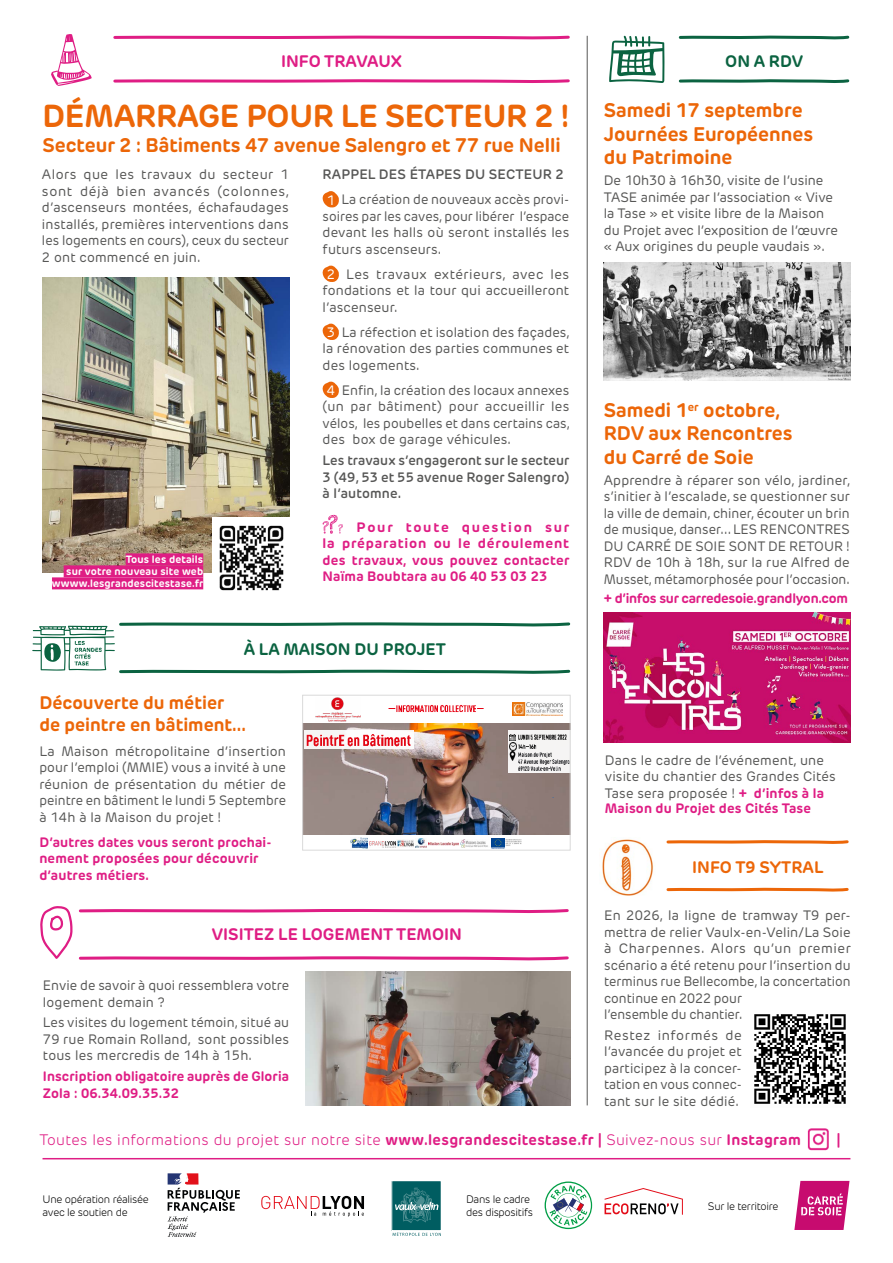
<style>
.page{position:relative;width:893px;height:1263px;background:#fff}
.page>*{position:absolute;margin:0;border:0;box-sizing:border-box;transform-origin:0 0}
.t1{font:700 31.5px "New Rubrik";letter-spacing:-.01em;color:#ec6608}
.t2{font:700 19.5px/23.4px "New Rubrik Edge";color:#ec6608}
.t3{font:700 19.5px "New Rubrik";color:#ec6608}
.t4{font:700 18px/21.6px "New Rubrik Edge";color:#ec6608}
.t5{font:700 16.5px "New Rubrik";color:#df1d84}
.t6{font:700 16.5px "New Rubrik";color:#0b6341}
.t7{font:700 16.5px "New Rubrik";color:#ec6608}
.t8{font:300 15px "New Rubrik";letter-spacing:.025em;color:#df1d84}
.t9{font:700 15px "New Rubrik";color:#df1d84}
.t10{font:13.5px/16.5px "New Rubrik Edge";letter-spacing:.005em;color:#575756;text-align:justify}
.t11{font:700 13.5px/16.5px "New Rubrik Edge";letter-spacing:.01em;color:#df1d84;text-align:justify}
.t12{font:600 13.5px/16.5px "New Rubrik Edge";letter-spacing:.01em;color:#575756;text-align:justify}
.t13{font:700 13.5px/16.5px "New Rubrik";letter-spacing:.01em;color:#df1d84}
.t14{font:700 13.5px "New Rubrik";letter-spacing:-.02em;color:#df1d84}
.t15{font:300 10.8px/12.9px "New Rubrik";letter-spacing:-.025em;color:#000}
.t16{font:700 10.5px/12px "New Rubrik";letter-spacing:.01em;color:#fff;text-align:right}
.s1{font-family:"New Rubrik Edge"}
.s2{font-weight:600}
.s3{color:#fff}
.s4{font-family:"New Rubrik"}
.s5{font-weight:700;color:#df1d84}
.s6{font-weight:700}
</style>
<div class="page">
<img style="left:304px;top:724px;width:264px;height:110px">
<img style="left:397px;top:839px;width:17px;height:8px">
<svg style="left:415px;top:839px;width:11px;height:9px"></svg>
<img style="left:370px;top:842px;width:25px;height:5px">
<img style="left:460px;top:839px;width:28px;height:8px">
<img style="left:428px;top:842px;width:30px;height:3px">
<div style="left:304px;top:731px;width:110px;height:18px;background:#f6f5f4"></div>
<img style="left:306px;top:734px;width:39px;height:13px">
<img style="left:347px;top:732px;width:70px;height:17px">
<div style="left:508px;top:731px;width:62px;height:42px;background:#f5f4f4"></div>
<img style="left:562px;top:760px;width:6px;height:5px">
<img style="left:562px;top:734px;width:5px;height:6px">
<svg style="left:509px;top:734px;width:53px;height:37px"></svg>
<img style="left:315px;top:697px;width:46px;height:24px">
<img style="left:397px;top:705px;width:79px;height:7px">
<svg style="left:552px;top:795px;width:3px;height:5px"></svg>
<img style="left:350px;top:837px;width:18px;height:11px">
<svg style="left:491px;top:838px;width:13px;height:10px"></svg>
<img style="left:505px;top:839px;width:17px;height:7px">
<img style="left:512px;top:703px;width:50px;height:12px">
<div style="left:302px;top:695px;width:268px;height:155px;border:1px solid #dadada"></div>
<hr style="left:43px;top:1158px;width:807px;height:1px;background:#df1d84">
<svg style="left:322px;top:191px;width:17px;height:17px"></svg>
<svg style="left:322px;top:265px;width:17px;height:17px"></svg>
<svg style="left:322px;top:323px;width:17px;height:17px"></svg>
<svg style="left:322px;top:381px;width:17px;height:17px"></svg>
<svg style="left:322px;top:515px;width:21px;height:19px"></svg>
<svg style="left:113px;top:79px;width:457px;height:4px;background:#e655a2"></svg>
<svg style="left:678px;top:79px;width:172px;height:4px"></svg>
<svg style="left:113px;top:35px;width:457px;height:5px"></svg>
<svg style="left:678px;top:35px;width:172px;height:5px"></svg>
<svg style="left:51px;top:34px;width:41px;height:52px"></svg>
<hr style="left:587px;top:36px;width:1px;height:1069px;background:#575756">
<svg style="left:609px;top:36px;width:55px;height:47px"></svg>
<svg style="left:32px;top:622px;width:539px;height:52px"></svg>
<svg style="left:40px;top:906px;width:529px;height:55px"></svg>
<img style="left:43px;top:278px;width:246px;height:294px">
<div style="left:392px;top:1181px;width:49px;height:49px;background:#005d61"></div>
<svg style="left:395px;top:1187px;width:43px;height:36px"></svg>
<svg style="left:393px;top:1232px;width:48px;height:4px"></svg>
<svg style="left:545px;top:1181px;width:47px;height:48px"></svg>
<svg style="left:604px;top:1188px;width:79px;height:27px"></svg>
<svg style="left:794px;top:1181px;width:55px;height:49px;background:#d23f8d"></svg>
<svg style="left:168px;top:1173px;width:72px;height:64px"></svg>
<svg style="left:261px;top:1196px;width:103px;height:21px"></svg>
<div style="left:126px;top:553px;width:77px;height:12px;background:#df1d84"></div>
<div style="left:64px;top:565px;width:139px;height:12px;background:#df1d84"></div>
<div style="left:52px;top:577px;width:151px;height:12px;background:#df1d84"></div>
<img style="left:212px;top:518px;width:77px;height:73px">
<img style="left:604px;top:263px;width:246px;height:117px">
<svg style="left:666px;top:887px;width:183px;height:5px"></svg>
<svg style="left:666px;top:840px;width:183px;height:4px"></svg>
<img style="left:602px;top:839px;width:52px;height:57px">
<img style="left:754px;top:1014px;width:92px;height:90px">
<img style="left:306px;top:972px;width:264px;height:133px">
<img style="left:604px;top:612px;width:246px;height:130px">
<img style="left:807px;top:1128px;width:22px;height:23px">
<p class="t5" style="left:281px;top:51px;width:122px">INFO TRAVAUX</p>
<p class="t6" style="left:725px;top:51px;width:79px">ON A RDV</p>
<h1 class="t1" style="left:43px;top:96px;width:528px">D<span class="s1">É</span>MARRAGE POUR LE SECTEUR 2 !</h1>
<h2 class="t3" style="left:43px;top:133px;width:520px">Secteur 2 : Bâtiments 47 avenue Salengro et 77 rue Nelli</h2>
<p class="t10" style="left:42px;top:166px;width:249px">Alors que les travaux du secteur 1 sont déjà bien avancés (colonnes, d’ascenseurs montées, échafaudages installés, premières interventions dans les logements en cours), ceux du secteur 2 ont commencé en juin.</p>
<p class="t10" style="left:323px;top:162px;width:248px;line-height:25px;text-align:center"><span class="s2">RAPPEL DES ÉTAPES DU SECTEUR 2<br></span><span class="s3">1</span> La création de nouveaux accès provi-</p>
<p class="t10" style="left:323px;top:208px;width:248px">soires par les caves, pour libérer l’espace devant les halls où seront installés les futurs ascenseurs.</p>
<p class="t10" style="left:323px;top:266px;width:248px;text-indent:4px"><span class="s3">2</span> Les travaux extérieurs, avec les fondations et la tour qui accueilleront l’ascenseur.</p>
<p class="t10" style="left:323px;top:324px;width:249px;text-indent:4px"><span class="s3">3</span> La réfection et isolation des façades, la rénovation des parties communes et des logements.</p>
<p class="t10" style="left:323px;top:382px;width:249px;text-indent:4px"><span class="s3">4</span> Enfin, la création des locaux annexes (un par bâtiment) pour accueillir les vélos, les poubelles et dans certains cas, des box de garage véhicules.</p>
<p class="t12" style="left:323px;top:452px;width:248px">Les travaux s’engageront sur le secteur 3 (49, 53 et 55 avenue Roger Salengro) à l’automne.</p>
<p class="t11" style="left:323px;top:519px;width:248px;text-indent:34px">Pour toute question sur la préparation ou le déroulement des travaux, vous pouvez contacter Naïma Boubtara au <span class="s4">06 40 53 03 23</span></p>
<p class="t16" style="left:52px;top:553px;width:153px">Tous les détails<br>sur votre nouveau site web wwww.lesgrandescitestase.fr</p>
<p class="t6" style="left:244px;top:639px;width:204px">À LA MAISON DU PROJET</p>
<h3 class="t4" style="left:39px;top:692px;width:208px">Découverte du métier de peintre en bâtiment...</h3>
<p class="t10" style="left:39px;top:742px;width:248px">La Maison métropolitaine d’insertion pour l’emploi (MMIE) vous a invité à une réunion de présentation du métier de peintre en bâtiment le lundi 5 Septembre à 14h à la Maison du projet !</p>
<p class="t11" style="left:39px;top:833px;width:234px;text-align:left">D’autres dates vous seront prochai&shy;nement proposées pour découvrir d’autres métiers.</p>
<p class="t5" style="left:212px;top:924px;width:251px">VISITEZ LE LOGEMENT TÉMOIN</p>
<p class="t10" style="left:43px;top:977px;width:248px">Envie de savoir à quoi ressemblera votre logement demain ?</p>
<p class="t10" style="left:43px;top:1014px;width:248px">Les visites du logement témoin, situé au 79 rue Romain Rolland, sont possibles tous les mercredis de 14h à 15h.</p>
<p class="t13" style="left:43px;top:1068px;width:248px">Inscription obligatoire auprès de Gloria<br>Zola : 06.34.09.35.32</p>
<h2 class="t2" style="left:604px;top:99px;width:211px">Samedi 17 septembre<br>Journées Européennes du Patrimoine</h2>
<p class="t10" style="left:604px;top:172px;width:236px;text-align:left">De 10h30 à 16h30, visite de l’usine TASE animée par l’association « Vive la Tase » et visite libre de la Maison du Projet avec l’exposition de l’œuvre « Aux origines du peuple vaudais ».</p>
<h2 class="t3" style="left:604px;top:398px;width:178px">Samedi 1<sup>er</sup> octobre,</h2>
<h2 class="t2" style="left:604px;top:422px;width:190px"><span class="s4">RDV</span> aux Rencontres du Carré de Soie</h2>
<p class="t10" style="left:604px;top:472px;width:248px">Apprendre à réparer son vélo, jardiner, s’initier à l’escalade, se questionner sur la ville de demain, chiner, écouter un brin de musique, danser… LES RENCONTRES DU CARRÉ DE SOIE SONT DE RETOUR !<br>RDV de 10h à 18h, sur la rue Alfred de Musset, métamorphosée pour l’occasion.</p>
<p class="t14" style="left:604px;top:590px;width:246px">+ d’infos sur carredesoie.grandlyon.com</p>
<p class="t10" style="left:605px;top:752px;width:233px;text-align:left">Dans le cadre de l’événement, une visite du chantier des Grandes Cités Tase sera proposée ! <span class="s5">+ d’infos à la Maison du Projet des Cités Tase</span></p>
<p class="t7" style="left:692px;top:857px;width:133px">INFO T9 SYTRAL</p>
<p class="t10" style="left:604px;top:907px;width:248px;text-align:left">En 2026, la ligne de tramway T9 per&shy;mettra de relier Vaulx-en-Velin/La Soie à Charpennes. Alors qu’un premier scénario a été retenu pour l’insertion du terminus rue Bellecombe, la concertation continue en 2022 pour<br>l’ensemble du chantier.</p>
<p class="t10" style="left:604px;top:1027px;width:139px">Restez informés de l’avancée du projet et participez à la concer&shy;tation en vous connec&shy;tant sur le site dédié.</p>
<p class="t8" style="left:39px;top:1131px;width:763px">Toutes les informations du projet sur notre site <span class="s6">www.lesgrandescitestase.fr |</span> Suivez-nous sur <span class="s6">Instagram</span></p>
<p class="t9" style="left:837px;top:1130px;width:6px">|</p>
<p class="t15" style="left:43px;top:1193px;width:108px">Une opération réalisée avec le soutien de</p>
<p class="t15" style="left:708px;top:1199px;width:72px">Sur le territoire</p>
<p class="t15" style="left:466px;top:1193px;width:68px">Dans le cadre des dispositifs</p>
</div>
